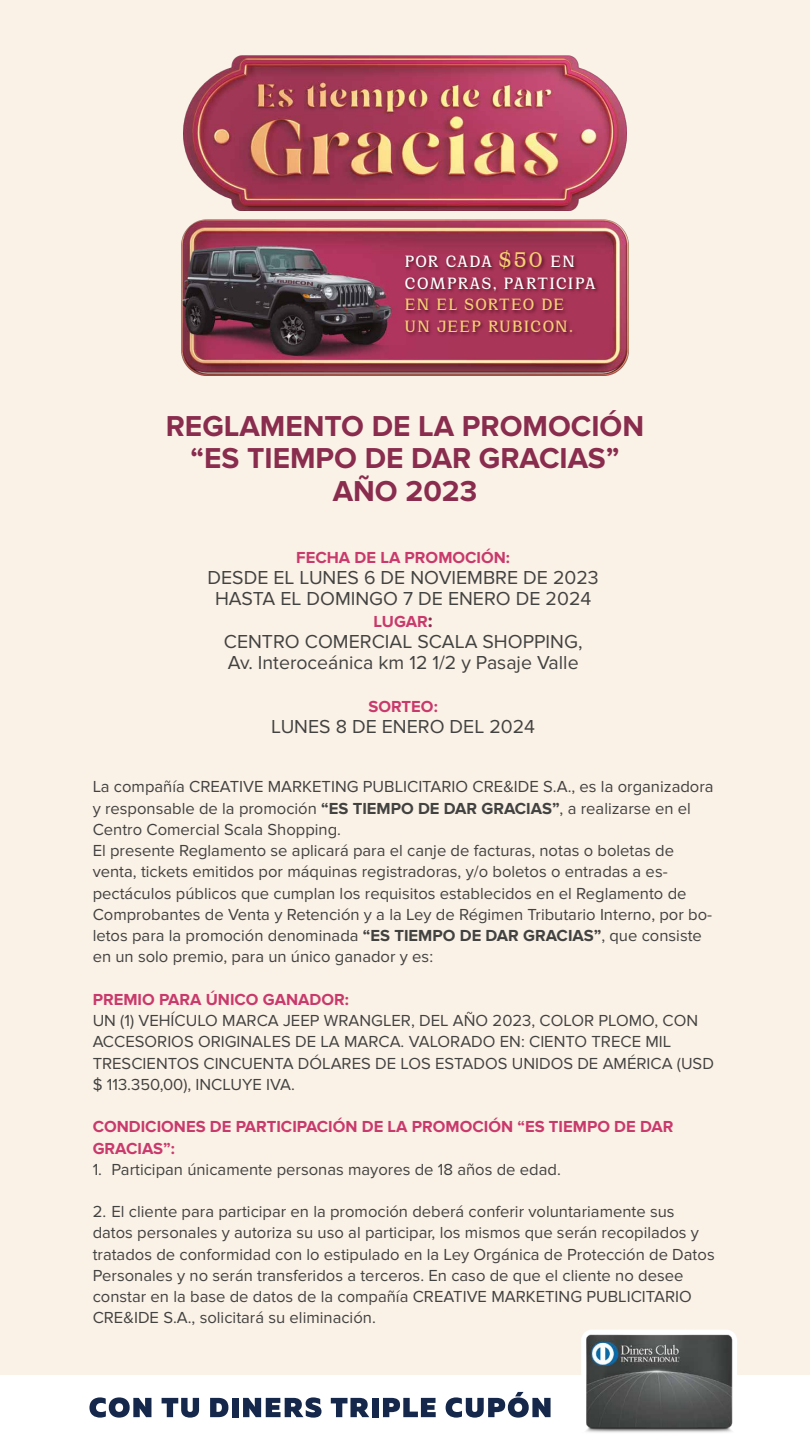
<style>
.page{position:relative;width:810px;height:1440px;background:#fbf2e7}
.page>*{position:absolute;margin:0;border:0;box-sizing:border-box;transform-origin:0 0}
.t1{font:700 29.85px/32.5px "Proxima Nova";color:#892c4e;text-align:center}
.t2{font:19.5px/21.2px "Proxima Nova";color:#424241;text-align:center}
.t3{font:700 17.85px/21.4px "Cirka";letter-spacing:.075em;color:#fff}
.t4{font:700 17.85px/21.4px "Cirka";letter-spacing:.085em;color:#f7ce76}
.t5{font:16.58px/21.2px "Proxima Nova";color:#424241}
.t6{font:700 16.58px/21.2px "Proxima Nova";color:#c93a6c}
.s1{font-size:23.17px;color:#f5cf73}
.s2{font-size:19.5px;color:#892c4e}
.s3{font-weight:700}
</style>
<div class="page">
<img style="left:183px;top:55px;width:444px;height:155px">
<img style="left:182px;top:219px;width:446px;height:156px">
<img style="left:402px;top:231px;width:207px;height:133px">
<div style="left:0;top:1375px;width:810px;height:65px;background:#fff"></div>
<div style="left:581px;top:1330px;width:156px;height:85px;background:#fff;border-radius:11px"></div>
<svg style="left:89px;top:1397px;width:62px;height:21px"></svg>
<svg style="left:162px;top:1398px;width:37px;height:20px"></svg>
<svg style="left:210px;top:1398px;width:18px;height:19px"></svg>
<div style="left:232px;top:1398px;width:7px;height:19px;background:#15274a"></div>
<svg style="left:243px;top:1397px;width:79px;height:21px"></svg>
<svg style="left:331px;top:1398px;width:38px;height:19px"></svg>
<div style="left:372px;top:1398px;width:6px;height:19px;background:#15274a"></div>
<svg style="left:383px;top:1398px;width:53px;height:19px"></svg>
<svg style="left:446px;top:1392px;width:105px;height:26px"></svg>
<img style="left:581px;top:1332px;width:156px;height:101px">
<p class="t3" style="left:405px;top:251px;width:193px">POR CADA <span class="s1">$50</span> EN<br>COMPRAS, PARTICIPA</p>
<p class="t4" style="left:405px;top:294px;width:169px">EN EL SORTEO DE<br>UN JEEP RUBICON.</p>
<h1 class="t1" style="left:166px;top:410px;width:480px">REGLAMENTO DE LA PROMOCIÓN “ES TIEMPO DE DAR GRACIAS”<br>AÑO 2023</h1>
<p class="t6" style="left:296px;top:547px;width:215px">FECHA DE LA PROMOCIÓN:</p>
<p class="t2" style="left:208px;top:567px;width:393px">DESDE EL LUNES 6 DE NOVIEMBRE DE 2023<br>HASTA EL DOMINGO 7 DE ENERO DE 2024</p>
<p class="t6" style="left:374px;top:611px;width:61px">LUGAR<span class="s2">:</span></p>
<p class="t2" style="left:224px;top:631px;width:360px;text-align:left">CENTRO COMERCIAL SCALA SHOPPING,<br>Av. Interoceánica km 12 1/2 y Pasaje Valle</p>
<p class="t6" style="left:369px;top:696px;width:71px">SORTEO:</p>
<p class="t2" style="left:271px;top:716px;width:265px">LUNES 8 DE ENERO DEL 2024</p>
<p class="t5" style="left:93px;top:777px;width:622px">La compañía CREATIVE MARKETING PUBLICITARIO CRE&amp;IDE S.A., es la organizadora y responsable de la promoción <span class="s3">“ES TIEMPO DE DAR GRACIAS”</span>, a realizarse en el Centro Comercial Scala Shopping.<br>El presente Reglamento se aplicará para el canje de facturas, notas o boletas de venta, tickets emitidos por máquinas registradoras, y/o boletos o entradas a es&shy;pectáculos públicos que cumplan los requisitos establecidos en el Reglamento de Comprobantes de Venta y Retención y a la Ley de Régimen Tributario Interno, por bo&shy;letos para la promoción denominada <span class="s3">“ES TIEMPO DE DAR GRACIAS”</span>, que consiste en un solo premio, para un único ganador y es:</p>
<p class="t6" style="left:93px;top:989px;width:258px">PREMIO PARA ÚNICO GANADOR:</p>
<p class="t5" style="left:93px;top:1010px;width:623px">UN (1) VEHÍCULO MARCA JEEP WRANGLER, DEL AÑO 2023, COLOR PLOMO, CON ACCESORIOS ORIGINALES DE LA MARCA. VALORADO EN: CIENTO TRECE MIL TRESCIENTOS CINCUENTA DÓLARES DE LOS ESTADOS UNIDOS DE AMÉRICA (USD $ 113.350,00), INCLUYE IVA.</p>
<p class="t6" style="left:93px;top:1117px;width:582px">CONDICIONES DE PARTICIPACIÓN DE LA PROMOCIÓN “ES TIEMPO DE DAR<br>GRACIAS”:</p>
<p class="t5" style="left:93px;top:1159px;width:470px">1. Participan únicamente personas mayores de 18 años de edad.</p>
<p class="t5" style="left:93px;top:1201px;width:624px">2. El cliente para participar en la promoción deberá conferir voluntariamente sus datos personales y autoriza su uso al participar, los mismos que serán recopilados y tratados de conformidad con lo estipulado en la Ley Orgánica de Protección de Datos Personales y no serán transferidos a terceros. En caso de que el cliente no desee constar en la base de datos de la compañía CREATIVE MARKETING PUBLICITARIO CRE&amp;IDE S.A., solicitará su eliminación.</p>
</div>
